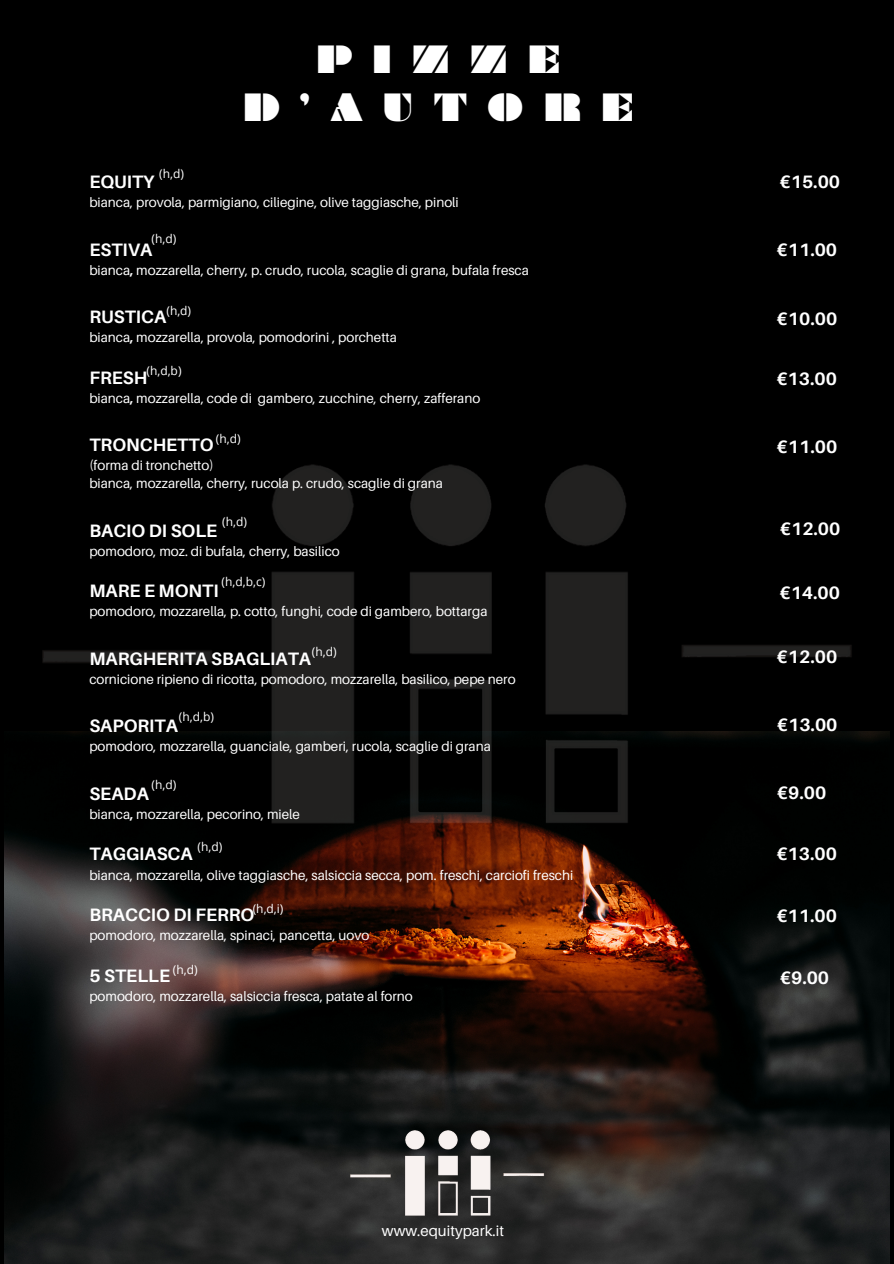
<style>
.page{position:relative;width:894px;height:1264px;background:#fff}
.page>*{position:absolute;margin:0;border:0;box-sizing:border-box;transform-origin:0 0}
.t1{font:36px/48.3px "Braggadocio MT Std";letter-spacing:.555em;color:#fff;text-align:center}
.t2{font:700 18px "Aileron";color:#fff}
.t3{font:15px "Aileron";color:#fff}
.t4{font:13.5px/18px "Aileron";color:#fff}
.t5{font:12px "Open Sans";color:#fff}
.s1{font-weight:700}
</style>
<div class="page">
<div style="left:0;top:1px;width:893px;height:1262px;background:#000"></div>
<img style="left:4px;top:1063px;width:884px;height:200px">
<img style="left:341px;top:1076px;width:204px;height:187px">
<img style="left:4px;top:464px;width:886px;height:599px">
<p class="t1" style="left:242px;top:39px;width:392px">PIZZE<br>D’AUTORE</p>
<h2 class="t5" style="left:159px;top:165px;width:26px">(h,d)</h2>
<p class="t2" style="left:89px;top:171px;width:67px">EQUITY</p>
<p class="t4" style="left:89px;top:193px;width:371px">bianca, provola, parmigiano, ciliegine, olive taggiasche, pinoli</p>
<h4 class="t2" style="left:89px;top:238px;width:64px">ESTIVA</h4>
<h4 class="t4" style="left:89px;top:261px;width:441px">bianca<span class="s1">,</span> mozzarella, cherry, p. crudo, rucola, scaglie di grana, bufala fresca</h4>
<h4 class="t2" style="left:89px;top:305px;width:78px">RUSTICA</h4>
<h4 class="t4" style="left:89px;top:328px;width:309px">bianca<span class="s1">,</span> mozzarella, provola, pomodorini , porchetta</h4>
<h4 class="t2" style="left:89px;top:366px;width:59px">FRESH</h4>
<h4 class="t4" style="left:89px;top:389px;width:392px">bianca<span class="s1">,</span> mozzarella, code di gambero, zucchine, cherry, zafferano</h4>
<h4 class="t2" style="left:89px;top:433px;width:126px">TRONCHETTO</h4>
<h4 class="t4" style="left:89px;top:456px;width:355px">(forma di tronchetto)<br>bianca, mozzarella, cherry, rucola p. crudo, scaglie di grana</h4>
<h4 class="t2" style="left:89px;top:519px;width:129px">BACIO DI SOLE</h4>
<h4 class="t4" style="left:89px;top:541px;width:252px">pomodoro, moz. di bufala, cherry, basilico</h4>
<h4 class="t2" style="left:89px;top:580px;width:131px">MARE E MONTI</h4>
<h4 class="t4" style="left:89px;top:602px;width:399px">pomodoro, mozzarella, p. cotto, funghi, code di gambero, bottarga</h4>
<h4 class="t2" style="left:89px;top:647px;width:223px">MARGHERITA SBAGLIATA</h4>
<h4 class="t4" style="left:89px;top:670px;width:427px">cornicione ripieno di ricotta, pomodoro, mozzarella, basilico, pepe nero</h4>
<h4 class="t2" style="left:89px;top:714px;width:90px">SAPORITA</h4>
<h4 class="t4" style="left:89px;top:737px;width:403px">pomodoro, mozzarella, guanciale, gamberi, rucola, scaglie di grana</h4>
<h4 class="t2" style="left:89px;top:782px;width:61px">SEADA</h4>
<h4 class="t4" style="left:89px;top:804px;width:212px">bianca<span class="s1">,</span> mozzarella, pecorino, miele</h4>
<h4 class="t2" style="left:89px;top:843px;width:105px">TAGGIASCA</h4>
<h4 class="t4" style="left:89px;top:865px;width:485px">bianca, mozzarella, olive taggiasche, salsiccia secca, pom. freschi, carciofi freschi</h4>
<h4 class="t2" style="left:89px;top:903px;width:166px">BRACCIO DI FERRO</h4>
<h4 class="t4" style="left:89px;top:926px;width:281px">pomodoro, mozzarella, spinaci, pancetta, uovo</h4>
<h4 class="t2" style="left:89px;top:964px;width:82px">5 STELLE</h4>
<h4 class="t4" style="left:89px;top:986px;width:325px">pomodoro, mozzarella, salsiccia fresca, patate al forno</h4>
<h2 class="t5" style="left:152px;top:230px;width:26px">(h,d)</h2>
<h2 class="t5" style="left:166px;top:302px;width:26px">(h,d)</h2>
<h2 class="t5" style="left:146px;top:362px;width:37px">(h,d,b)</h2>
<h2 class="t5" style="left:216px;top:430px;width:26px">(h,d)</h2>
<h2 class="t5" style="left:222px;top:513px;width:26px">(h,d)</h2>
<h2 class="t5" style="left:221px;top:572px;width:45px">(h,d,b,c)</h2>
<h2 class="t5" style="left:312px;top:643px;width:26px">(h,d)</h2>
<h2 class="t5" style="left:179px;top:708px;width:37px">(h,d,b)</h2>
<h2 class="t5" style="left:152px;top:776px;width:26px">(h,d)</h2>
<h2 class="t5" style="left:197px;top:838px;width:26px">(h,d)</h2>
<p class="t5" style="left:253px;top:899px;width:32px">(h,d,i)</p>
<p class="t5" style="left:173px;top:961px;width:26px">(h,d)</p>
<h4 class="t2" style="left:779px;top:170px;width:62px">€15.00</h4>
<p class="t2" style="left:776px;top:239px;width:62px">€11.00</p>
<p class="t2" style="left:776px;top:307px;width:62px">€10.00</p>
<p class="t2" style="left:776px;top:367px;width:62px">€13.00</p>
<p class="t2" style="left:776px;top:435px;width:62px">€11.00</p>
<p class="t2" style="left:779px;top:518px;width:62px">€12.00</p>
<p class="t2" style="left:779px;top:581px;width:62px">€14.00</p>
<p class="t2" style="left:776px;top:645px;width:62px">€12.00</p>
<p class="t2" style="left:776px;top:713px;width:62px">€13.00</p>
<p class="t2" style="left:776px;top:781px;width:51px">€9.00</p>
<p class="t2" style="left:776px;top:843px;width:62px">€13.00</p>
<h2 class="t2" style="left:776px;top:904px;width:62px">€11.00</h2>
<h2 class="t2" style="left:779px;top:966px;width:51px">€9.00</h2>
<p class="t3" style="left:382px;top:1221px;width:124px">www.equitypark.it</p>
</div>
